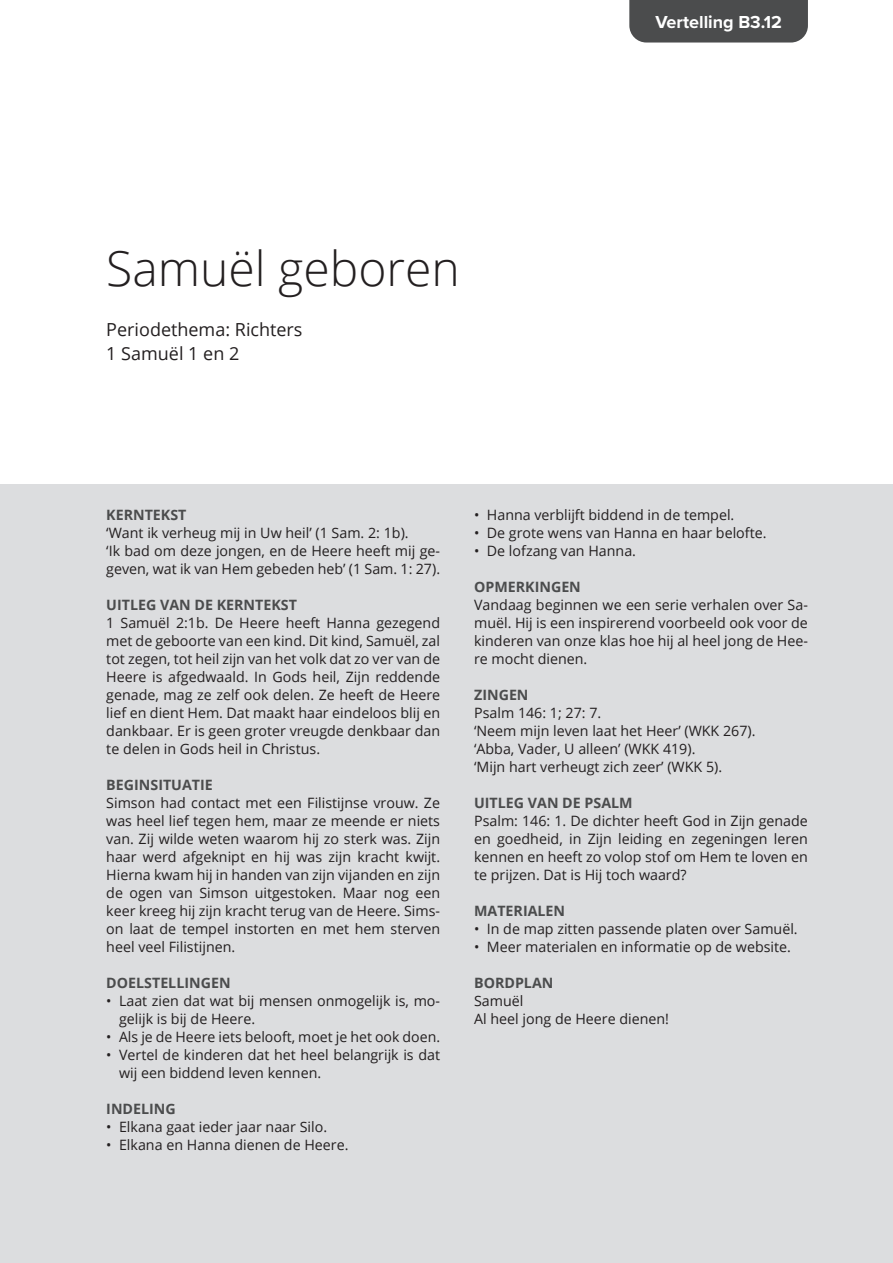
<style>
.page{position:relative;width:893px;height:1263px;background:#fff}
.page>*{position:absolute;margin:0;border:0;box-sizing:border-box;transform-origin:0 0}
.Hoofdkop{font:300 48px "Open Sans";color:#231f20}
.Onderkopje{font:18px "Open Sans";color:#231f20}
.t1{font:700 18px "Proxima Nova";color:#fff}
.Body{font:14.25px/18px "Open Sans";color:#231f20;text-align:justify}
.Tussenkop{font:700 14.25px "Open Sans";color:#4b4c4d}
</style>
<div class="page">
<div style="left:0;top:484px;width:893px;height:779px;background:#dcdddf"></div>
<div style="left:629px;top:0;width:179px;height:43px;background:#4b4c4d"></div>
<p class="t1" style="left:655px;top:9px;width:128px">Vertelling B3.12</p>
<p class="Hoofdkop" style="left:106px;top:236px;width:355px">Samuël geboren</p>
<p class="Onderkopje" style="left:106px;top:317px;width:198px">Periodethema: Richters</p>
<p class="Onderkopje" style="left:106px;top:341px;width:135px">1 Samuël 1 en 2</p>
<p class="Tussenkop" style="left:106px;top:505px;width:82px">KERNTEKST</p>
<p class="Body" style="left:106px;top:524px;width:304px">‘Want ik verheug mij in Uw heil’ (1 Sam. 2: 1b).</p>
<p class="Body" style="left:106px;top:542px;width:335px">‘Ik bad om deze jongen, en de Heere heeft mij ge&shy;geven, wat ik van Hem gebeden heb’ (1 Sam. 1: 27).</p>
<p class="Tussenkop" style="left:106px;top:595px;width:192px">UITLEG VAN DE KERNTEKST</p>
<p class="Body" style="left:106px;top:614px;width:335px">1 Samuël 2:1b. De Heere heeft Hanna gezegend met de geboorte van een kind. Dit kind, Samuël, zal tot zegen, tot heil zijn van het volk dat zo ver van de Heere is afgedwaald. In Gods heil, Zijn reddende genade, mag ze zelf ook delen. Ze heeft de Heere lief en dient Hem. Dat maakt haar eindeloos blij en dankbaar. Er is geen groter vreugde denkbaar dan te delen in Gods heil in Christus.</p>
<p class="Tussenkop" style="left:106px;top:775px;width:108px">BEGINSITUATIE</p>
<p class="Body" style="left:106px;top:794px;width:335px">Simson had contact met een Filistijnse vrouw. Ze was heel lief tegen hem, maar ze meende er niets van. Zij wilde weten waarom hij zo sterk was. Zijn haar werd afgeknipt en hij was zijn kracht kwijt.<br>Hierna kwam hij in handen van zijn vijanden en zijn de ogen van Simson uitgestoken. Maar nog een keer kreeg hij zijn kracht terug van de Heere. Sims&shy;on laat de tempel instorten en met hem sterven heel veel Filistijnen.</p>
<p class="Tussenkop" style="left:106px;top:973px;width:126px">DOELSTELLINGEN</p>
<p class="Body" style="left:119px;top:992px;width:323px;text-indent:-13px">• Laat zien dat wat bij mensen onmogelijk is, mo&shy;gelijk is bij de Heere.</p>
<p class="Body" style="left:106px;top:1028px;width:335px">• Als je de Heere iets belooft, moet je het ook doen.</p>
<p class="Body" style="left:119px;top:1046px;width:323px;text-indent:-13px">• Vertel de kinderen dat het heel belangrijk is dat wij een biddend leven kennen.</p>
<p class="Tussenkop" style="left:106px;top:1099px;width:71px">INDELING</p>
<p class="Body" style="left:106px;top:1118px;width:222px">• Elkana gaat ieder jaar naar Silo.</p>
<p class="Body" style="left:106px;top:1136px;width:244px">• Elkana en Hanna dienen de Heere.</p>
<p class="Body" style="left:474px;top:506px;width:262px">• Hanna verblijft biddend in de tempel.</p>
<p class="Body" style="left:474px;top:524px;width:294px">• De grote wens van Hanna en haar belofte.</p>
<p class="Body" style="left:474px;top:542px;width:163px">• De lofzang van Hanna.</p>
<p class="Tussenkop" style="left:474px;top:577px;width:108px">OPMERKINGEN</p>
<p class="Body" style="left:474px;top:596px;width:335px">Vandaag beginnen we een serie verhalen over Sa&shy;muël. Hij is een inspirerend voorbeeld ook voor de kinderen van onze klas hoe hij al heel jong de Hee&shy;re mocht dienen.</p>
<p class="Tussenkop" style="left:474px;top:685px;width:56px">ZINGEN</p>
<p class="Body" style="left:474px;top:704px;width:129px">Psalm 146: 1; 27: 7.</p>
<p class="Body" style="left:474px;top:722px;width:283px">‘Neem mijn leven laat het Heer’ (WKK 267).</p>
<p class="Body" style="left:474px;top:740px;width:223px">‘Abba, Vader, U alleen’ (WKK 419).</p>
<p class="Body" style="left:474px;top:758px;width:250px">‘Mijn hart verheugt zich zeer’ (WKK 5).</p>
<p class="Tussenkop" style="left:474px;top:793px;width:160px">UITLEG VAN DE PSALM</p>
<p class="Body" style="left:474px;top:812px;width:335px">Psalm: 146: 1. De dichter heeft God in Zijn genade en goedheid, in Zijn leiding en zegeningen leren kennen en heeft zo volop stof om Hem te loven en te prijzen. Dat is Hij toch waard?</p>
<p class="Tussenkop" style="left:474px;top:901px;width:93px">MATERIALEN</p>
<p class="Body" style="left:474px;top:920px;width:325px">• In de map zitten passende platen over Samuël.</p>
<p class="Body" style="left:474px;top:938px;width:318px">• Meer materialen en informatie op de website.</p>
<p class="Tussenkop" style="left:474px;top:973px;width:81px">BORDPLAN</p>
<p class="Body" style="left:474px;top:992px;width:51px">Samuël</p>
<p class="Body" style="left:474px;top:1010px;width:196px">Al heel jong de Heere dienen!</p>
</div>
